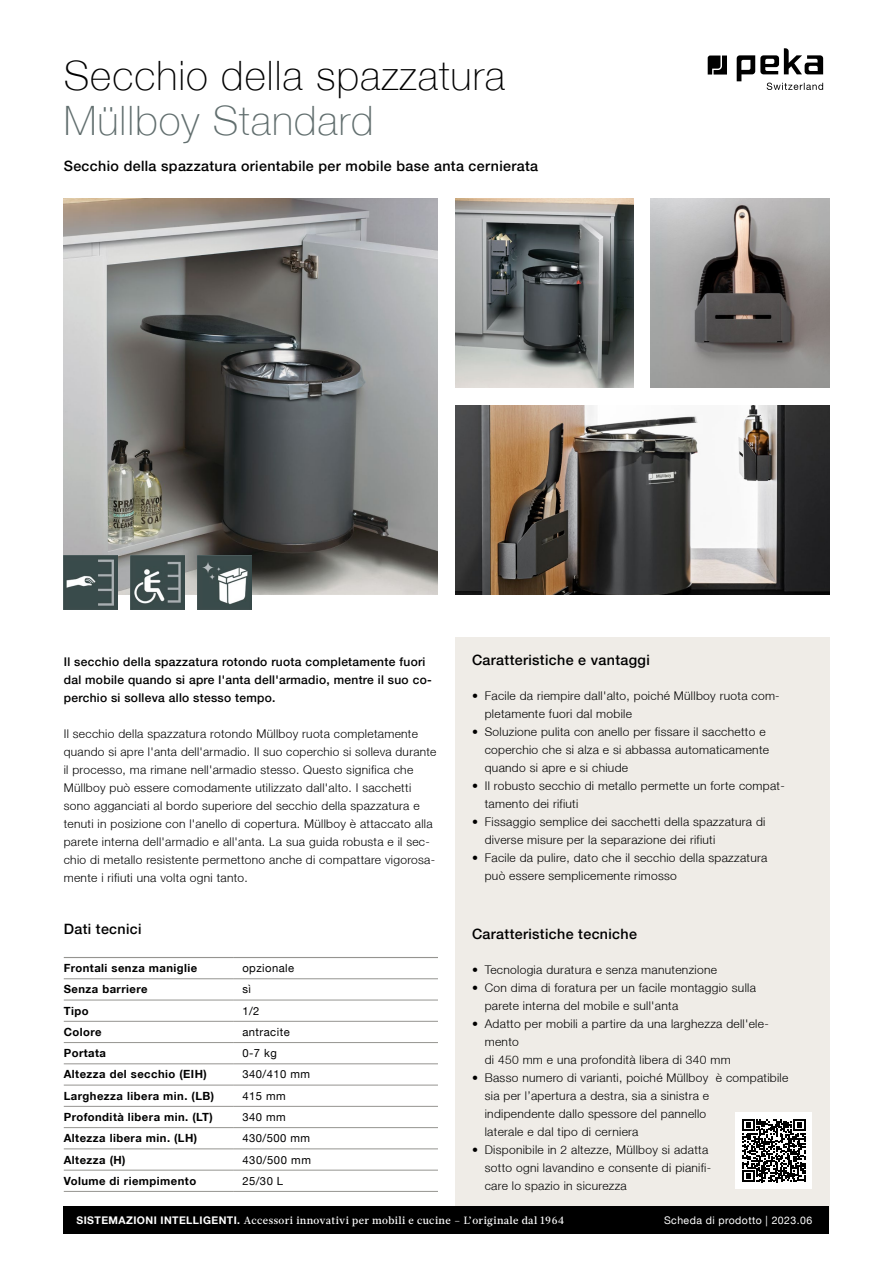
<style>
.page{position:relative;width:893px;height:1263px;background:#fff}
.page>*{position:absolute;margin:0;border:0;box-sizing:border-box;transform-origin:0 0}
.t1{font:100 40.5px "Helvetica Neue LT";letter-spacing:.025em;color:#000}
.t2{font:100 40.5px "Helvetica Neue LT";letter-spacing:.025em;color:#616e6e}
.t3{font:500 14.25px "Helvetica Neue LT";letter-spacing:.025em;color:#000}
.t4{font:300 12px/18px "Helvetica Neue LT";letter-spacing:.025em;color:#000}
.t5{font:500 12px/18px "Helvetica Neue LT";letter-spacing:.025em;color:#000}
.t6{font:700 11.25px "Helvetica Neue LT";letter-spacing:.04em;color:#000}
.t7{font:11.25px "Helvetica Neue LT";letter-spacing:.04em;color:#000}
.t8{font:500 10.5px "Glosa Text";letter-spacing:.04em;color:#fff}
.t9{font:10.5px "Helvetica Neue LT";letter-spacing:.04em;color:#fff}
.s1{font-family:"Helvetica Neue LT";font-weight:700}
</style>
<div class="page">
<div style="left:455px;top:638px;width:374px;height:582px;background:#efece7"></div>
<div style="left:64px;top:1206px;width:765px;height:28px;background:#000"></div>
<svg style="left:708px;top:56px;width:19px;height:19px"></svg>
<svg style="left:737px;top:48px;width:86px;height:42px"></svg>
<hr style="left:64px;top:978px;width:170px;height:1px;background:#959490">
<hr style="left:234px;top:978px;width:204px;height:1px;background:#959490">
<hr style="left:64px;top:1000px;width:170px;height:1px;background:#959490">
<hr style="left:234px;top:1000px;width:204px;height:1px;background:#959490">
<hr style="left:64px;top:1021px;width:170px;height:1px;background:#959490">
<hr style="left:234px;top:1021px;width:204px;height:1px;background:#959490">
<hr style="left:64px;top:1042px;width:170px;height:1px;background:#959490">
<hr style="left:234px;top:1042px;width:204px;height:1px;background:#959490">
<hr style="left:64px;top:1063px;width:170px;height:1px;background:#959490">
<hr style="left:234px;top:1063px;width:204px;height:1px;background:#959490">
<hr style="left:64px;top:1085px;width:170px;height:1px;background:#959490">
<hr style="left:234px;top:1085px;width:204px;height:1px;background:#959490">
<hr style="left:64px;top:1106px;width:170px;height:1px;background:#959490">
<hr style="left:234px;top:1106px;width:204px;height:1px;background:#959490">
<hr style="left:64px;top:1127px;width:170px;height:1px;background:#959490">
<hr style="left:234px;top:1127px;width:204px;height:1px;background:#959490">
<hr style="left:64px;top:1148px;width:170px;height:1px;background:#959490">
<hr style="left:234px;top:1148px;width:204px;height:1px;background:#959490">
<hr style="left:64px;top:1170px;width:170px;height:1px;background:#959490">
<hr style="left:234px;top:1170px;width:204px;height:1px;background:#959490">
<hr style="left:64px;top:1191px;width:170px;height:1px;background:#959490">
<hr style="left:234px;top:1191px;width:204px;height:1px;background:#959490">
<hr style="left:64px;top:957px;width:170px;height:1px;background:#959490">
<hr style="left:234px;top:957px;width:204px;height:1px;background:#959490">
<img style="left:64px;top:198px;width:374px;height:396px">
<img style="left:64px;top:556px;width:54px;height:54px">
<img style="left:131px;top:556px;width:54px;height:54px">
<img style="left:197px;top:556px;width:54px;height:54px">
<div style="left:736px;top:1112px;width:76px;height:77px;background:#fff"></div>
<svg style="left:742px;top:1119px;width:63px;height:63px"></svg>
<img style="left:455px;top:198px;width:179px;height:189px">
<img style="left:651px;top:198px;width:178px;height:189px">
<img style="left:455px;top:405px;width:374px;height:189px">
<h1 class="t1" style="left:64px;top:52px;width:443px">Secchio della spazzatura</h1>
<h1 class="t2" style="left:64px;top:97px;width:311px">Müllboy Standard</h1>
<p class="t3" style="left:64px;top:158px;width:476px">Secchio della spazzatura orientabile per mobile base anta cernierata</p>
<p class="t5" style="left:64px;top:652px;width:369px">Il secchio della spazzatura rotondo ruota completamente fuori dal mobile quando si apre l'anta dell'armadio, mentre il suo co&shy;perchio si solleva allo stesso tempo.</p>
<p class="t4" style="left:64px;top:724px;width:374px">Il secchio della spazzatura rotondo Müllboy ruota completamente quando si apre l'anta dell'armadio. Il suo coperchio si solleva durante il processo, ma rimane nell'armadio stesso. Questo significa che Müllboy può essere comodamente utilizzato dall'alto. I sacchetti sono agganciati al bordo superiore del secchio della spazzatura e tenuti in posizione con l'anello di copertura. Müllboy è attaccato alla parete interna dell'armadio e all'anta. La sua guida robusta e il sec&shy;chio di metallo resistente permettono anche di compattare vigorosa&shy;mente i rifiuti una volta ogni tanto.</p>
<p class="t3" style="left:64px;top:920px;width:79px">Dati tecnici</p>
<p class="t6" style="left:64px;top:961px;width:135px">Frontali senza maniglie</p>
<p class="t7" style="left:242px;top:961px;width:53px">opzionale</p>
<p class="t6" style="left:64px;top:982px;width:85px">Senza barriere</p>
<p class="t7" style="left:242px;top:983px;width:10px">sì</p>
<p class="t6" style="left:64px;top:1004px;width:26px">Tipo</p>
<p class="t7" style="left:242px;top:1004px;width:19px">1/2</p>
<p class="t6" style="left:64px;top:1025px;width:39px">Colore</p>
<p class="t7" style="left:242px;top:1025px;width:49px">antracite</p>
<p class="t6" style="left:64px;top:1046px;width:44px">Portata</p>
<p class="t7" style="left:242px;top:1046px;width:36px">0-7 kg</p>
<p class="t6" style="left:64px;top:1067px;width:145px">Altezza del secchio (EIH)</p>
<p class="t7" style="left:242px;top:1068px;width:69px">340/410 mm</p>
<p class="t6" style="left:64px;top:1089px;width:152px">Larghezza libera min. (LB)</p>
<p class="t7" style="left:242px;top:1089px;width:45px">415 mm</p>
<p class="t6" style="left:64px;top:1110px;width:150px">Profondità libera min. (LT)</p>
<p class="t7" style="left:242px;top:1110px;width:45px">340 mm</p>
<p class="t6" style="left:64px;top:1131px;width:135px">Altezza libera min. (LH)</p>
<p class="t7" style="left:242px;top:1131px;width:69px">430/500 mm</p>
<p class="t6" style="left:64px;top:1152px;width:63px">Altezza (H)</p>
<p class="t7" style="left:242px;top:1153px;width:70px">430/500 mm</p>
<p class="t6" style="left:64px;top:1174px;width:134px">Volume di riempimento</p>
<p class="t7" style="left:242px;top:1174px;width:42px">25/30 L</p>
<p class="t3" style="left:472px;top:651px;width:179px">Caratteristiche e vantaggi</p>
<p class="t4" style="left:485px;top:686px;width:296px;text-indent:-13px">• Facile da riempire dall'alto, poiché Müllboy ruota com&shy;pletamente fuori dal mobile</p>
<p class="t4" style="left:485px;top:722px;width:286px;text-indent:-13px">• Soluzione pulita con anello per fissare il sacchetto e coperchio che si alza e si abbassa automaticamente quando si apre e si chiude</p>
<p class="t4" style="left:485px;top:776px;width:302px;text-indent:-13px">• Il robusto secchio di metallo permette un forte compat&shy;tamento dei rifiuti</p>
<p class="t4" style="left:485px;top:812px;width:282px;text-indent:-13px">• Fissaggio semplice dei sacchetti della spazzatura di diverse misure per la separazione dei rifiuti</p>
<p class="t4" style="left:485px;top:848px;width:284px;text-indent:-13px">• Facile da pulire, dato che il secchio della spazzatura può essere semplicemente rimosso</p>
<p class="t3" style="left:472px;top:925px;width:167px">Caratteristiche tecniche</p>
<p class="t4" style="left:472px;top:960px;width:246px">• Tecnologia duratura e senza manutenzione</p>
<p class="t4" style="left:485px;top:978px;width:273px;text-indent:-13px">• Con dima di foratura per un facile montaggio sulla parete interna del mobile e sull'anta</p>
<p class="t4" style="left:485px;top:1014px;width:285px;text-indent:-13px">• Adatto per mobili a partire da una larghezza dell'ele&shy;mento<br>di 450 mm e una profondità libera di 340 mm</p>
<p class="t4" style="left:485px;top:1068px;width:305px;text-indent:-13px">• Basso numero di varianti, poiché Müllboy è compatibile sia per l’apertura a destra, sia a sinistra e<br>indipendente dallo spessore del pannello<br>laterale e dal tipo di cerniera</p>
<p class="t4" style="left:485px;top:1140px;width:228px;text-indent:-13px">• Disponibile in 2 altezze, Müllboy si adatta sotto ogni lavandino e consente di pianifi&shy;care lo spazio in sicurezza</p>
<p class="t8" style="left:77px;top:1213px;width:489px"><span class="s1">SISTEMAZIONI INTELLIGENTI.</span> Accessori innovativi per mobili e cucine – L’originale dal 1964</p>
<p class="t9" style="left:664px;top:1214px;width:150px">Scheda di prodotto | 2023.06</p>
</div>
